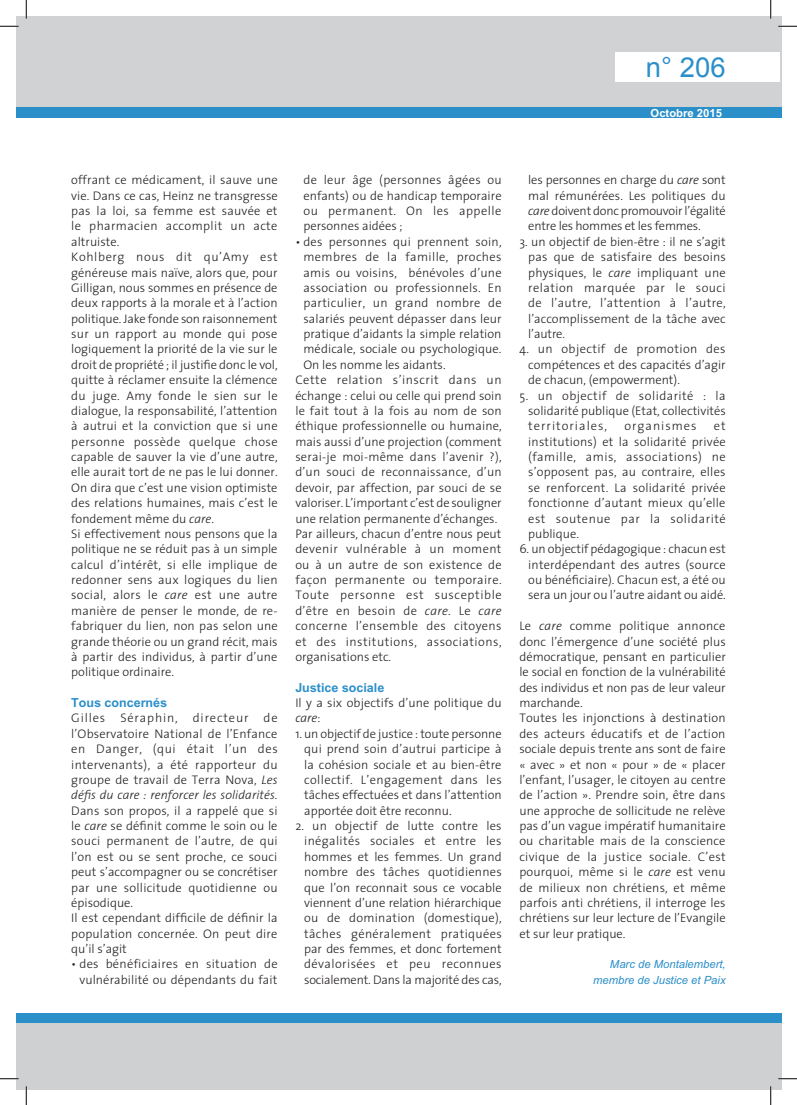
<style>
.page{position:relative;width:797px;height:1105px;background:#fff}
.page>*{position:absolute;margin:0;border:0;box-sizing:border-box;transform-origin:0 0}
.t1{font:27.5px "Arial";color:#2b8fc9}
.t2{font:300 12.5px/15.4px "The Sans";color:#231f20;text-align:justify}
.t3{font:700 12.5px "Arial";color:#2b8fc9}
.t4{font:300 12.5px "The Sans";letter-spacing:.08em;color:#231f20}
.t5{font:italic 11.25px "Arial";color:#2b8fc9}
.t6{font:700 11.25px "Arial";color:#fff}
.s1{font-style:italic}
</style>
<div class="page">
<div style="left:25px;top:16px;width:756px;height:96px;background:#d1d2d4"></div>
<div style="left:16px;top:1022px;width:765px;height:67px;background:#cfd0d2"></div>
<div style="left:16px;top:16px;width:11px;height:100px;background:#d1d2d4"></div>
<div style="left:16px;top:107px;width:765px;height:11px;background:#2b8fc9"></div>
<div style="left:16px;top:1013px;width:765px;height:9px;background:#2b8fc9"></div>
<div style="left:616px;top:52px;width:164px;height:30px;background:#fff"></div>
<svg style="left:0;top:25px;width:19px;height:2px"></svg>
<svg style="left:778px;top:25px;width:19px;height:2px"></svg>
<svg style="left:0;top:1078px;width:19px;height:1px"></svg>
<svg style="left:778px;top:1078px;width:19px;height:1px"></svg>
<svg style="left:25px;top:0;width:2px;height:19px"></svg>
<svg style="left:25px;top:1086px;width:2px;height:19px"></svg>
<svg style="left:770px;top:0;width:1px;height:19px"></svg>
<svg style="left:770px;top:1086px;width:1px;height:19px"></svg>
<p class="t1" style="left:646px;top:52px;width:81px">n° 206</p>
<p class="t6" style="left:650px;top:106px;width:73px">Octobre 2015</p>
<p class="t2" style="left:71px;top:172px;width:208px">offrant ce médicament, il sauve une vie. Dans ce cas, Heinz ne transgresse pas la loi, sa femme est sauvée et le pharmacien accomplit un acte altruiste.</p>
<p class="t2" style="left:71px;top:249px;width:208px">Kohlberg nous dit qu’Amy est généreuse mais naïve, alors que, pour Gilligan, nous sommes en présence de deux rapports à la morale et à l’action politique. Jake fonde son raisonnement sur un rapport au monde qui pose logiquement la priorité de la vie sur le droit de propriété ; il justifie donc le vol, quitte à réclamer ensuite la clémence du juge. Amy fonde le sien sur le dialogue, la responsabilité, l’attention à autrui et la conviction que si une personne possède quelque chose capable de sauver la vie d’une autre, elle aurait tort de ne pas le lui donner.<br>On dira que c’est une vision optimiste des relations humaines, mais c’est le fondement même du <span class="s1">care</span>.</p>
<p class="t2" style="left:71px;top:526px;width:208px">Si effectivement nous pensons que la politique ne se réduit pas à un simple calcul d’intérêt, si elle implique de redonner sens aux logiques du lien social, alors le <span class="s1">care</span> est une autre manière de penser le monde, de re&shy;fabriquer du lien, non pas selon une grande théorie ou un grand récit, mais à partir des individus, à partir d’une politique ordinaire.</p>
<p class="t3" style="left:71px;top:695px;width:97px">Tous concernés</p>
<p class="t2" style="left:71px;top:710px;width:208px">Gilles Séraphin, directeur de l’Observatoire National de l’Enfance en Danger, (qui était l’un des intervenants), a été rapporteur du groupe de travail de Terra Nova, <span class="s1">Les défis du care : renforcer les solidarités.<br></span>Dans son propos, il a rappelé que si le <span class="s1">care</span> se définit comme le soin ou le souci permanent de l’autre, de qui l’on est ou se sent proche, ce souci peut s’accompagner ou se concrétiser par une sollicitude quotidienne ou épisodique.</p>
<p class="t2" style="left:71px;top:910px;width:208px">Il est cependant difficile de définir la population concernée. On peut dire qu’il s’agit</p>
<p class="t2" style="left:71px;top:956px;width:208px;text-align:right">• des bénéficiaires en situation de vulnérabilité ou dépendants du fait</p>
<p class="t2" style="left:303px;top:172px;width:200px">de leur âge (personnes âgées ou enfants) ou de handicap temporaire ou permanent. On les appelle personnes aidées ;</p>
<p class="t2" style="left:303px;top:233px;width:200px;text-indent:-8px">• des personnes qui prennent soin, membres de la famille, proches amis ou voisins, bénévoles d’une association ou professionnels. En particulier, un grand nombre de salariés peuvent dépasser dans leur pratique d’aidants la simple relation médicale, sociale ou psychologique.<br>On les nomme les aidants.</p>
<p class="t2" style="left:295px;top:372px;width:208px">Cette relation s’inscrit dans un échange : celui ou celle qui prend soin le fait tout à la fois au nom de son éthique professionnelle ou humaine, mais aussi d’une projection (comment serai-je moi-même dans l’avenir ?), d’un souci de reconnaissance, d’un devoir, par affection, par souci de se valoriser. L’important c’est de souligner une relation permanente d’échanges.</p>
<p class="t2" style="left:295px;top:526px;width:208px">Par ailleurs, chacun d’entre nous peut devenir vulnérable à un moment ou à un autre de son existence de façon permanente ou temporaire.<br>Toute personne est susceptible d’être en besoin de <span class="s1">care</span>. Le <span class="s1">care </span>concerne l’ensemble des citoyens et des institutions, associations, organisations etc.</p>
<p class="t3" style="left:295px;top:680px;width:90px">Justice sociale</p>
<p class="t2" style="left:295px;top:695px;width:208px">Il y a six objectifs d’une politique du <span class="s1">care</span>:</p>
<p class="t2" style="left:304px;top:725px;width:199px;text-indent:-9px">1. un objectif de justice : toute personne qui prend soin d’autrui participe à la cohésion sociale et au bien-être collectif. L’engagement dans les tâches effectuées et dans l’attention apportée doit être reconnu.</p>
<p class="t2" style="left:304px;top:818px;width:199px;text-indent:-9px">2. un objectif de lutte contre les inégalités sociales et entre les hommes et les femmes. Un grand nombre des tâches quotidiennes que l’on reconnait sous ce vocable viennent d’une relation hiérarchique ou de domination (domestique), tâches généralement pratiquées par des femmes, et donc fortement dévalorisées et peu reconnues socialement. Dans la majorité des cas,</p>
<p class="t2" style="left:528px;top:172px;width:199px">les personnes en charge du <span class="s1">care</span> sont mal rémunérées. Les politiques du <span class="s1">care</span> doivent donc promouvoir l’égalité entre les hommes et les femmes.</p>
<p class="t2" style="left:528px;top:233px;width:199px;text-indent:-9px">3. un objectif de bien-être : il ne s’agit pas que de satisfaire des besoins physiques, le <span class="s1">care</span> impliquant une relation marquée par le souci de l’autre, l’attention à l’autre, l’accomplissement de la tâche avec l’autre.</p>
<p class="t2" style="left:528px;top:341px;width:199px;text-indent:-9px">4. un objectif de promotion des compétences et des capacités d’agir de chacun, (empowerment).</p>
<p class="t2" style="left:528px;top:387px;width:199px;text-indent:-9px">5. un objectif de solidarité : la solidarité publique (Etat, collectivités territoriales,</p>
<p class="t2" style="left:528px;top:418px;width:199px;text-indent:185px">et institutions) et la solidarité privée (famille, amis, associations) ne s’opposent pas, au contraire, elles se renforcent. La solidarité privée fonctionne d’autant mieux qu’elle est soutenue par la solidarité publique.</p>
<p class="t2" style="left:528px;top:541px;width:199px;text-indent:-9px">6. un objectif pédagogique : chacun est interdépendant des autres (source ou bénéficiaire). Chacun est, a été ou sera un jour ou l’autre aidant ou aidé.</p>
<p class="t2" style="left:519px;top:618px;width:208px">Le <span class="s1">care</span> comme politique annonce donc l’émergence d’une société plus démocratique, pensant en particulier le social en fonction de la vulnérabilité des individus et non pas de leur valeur marchande.</p>
<p class="t2" style="left:519px;top:710px;width:208px">Toutes les injonctions à destination des acteurs éducatifs et de l’action sociale depuis trente ans sont de faire « avec » et non « pour » de « placer l’enfant, l’usager, le citoyen au centre de l’action ». Prendre soin, être dans une approche de sollicitude ne relève pas d’un vague impératif humanitaire ou charitable mais de la conscience civique de la justice sociale. C’est pourquoi, même si le <span class="s1">care</span> est venu de milieux non chrétiens, et même parfois anti chrétiens, il interroge les chrétiens sur leur lecture de l’Evangile et sur leur pratique.</p>
<p class="t5" style="left:610px;top:958px;width:117px">Marc de Montalembert,</p>
<p class="t5" style="left:593px;top:973px;width:134px">membre de Justice et Paix</p>
<p class="t4" style="left:624px;top:416px;width:74px">organismes</p>
</div>
